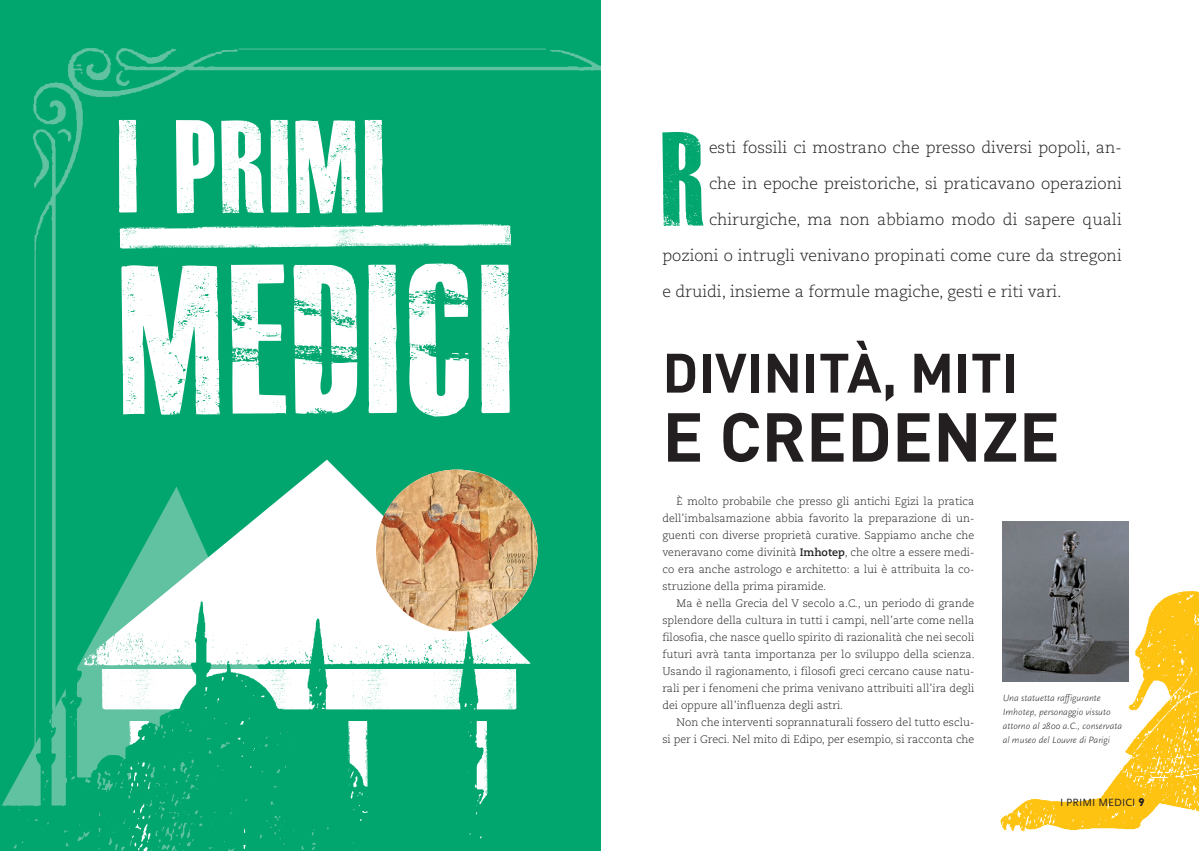
<style>
.page{position:relative;width:1199px;height:851px;background:#fff}
.page>*{position:absolute;margin:0;border:0;box-sizing:border-box;transform-origin:0 0}
.t1{font:208.9px "MASTERPLAN";color:#fff;scale:1.05 1}
.t2{font:132.1px "MASTERPLAN";color:#00a66e}
.t3{font:130.3px "MASTERPLAN";color:#fff;scale:1.05 1}
.t4{font:700 68px "DINOT";color:#231f20}
.t5{font:700 54.5px "DINOT";color:#231f20}
.t6{font:300 16px "Caecilia";color:#231f20}
.t7{font:11px "Scala Sans OT";letter-spacing:.01em;color:#231f20}
.t8{font:300 10.8px/17px "Caecilia";color:#231f20;text-align:justify}
.t9{font:italic 300 9.5px/14px "Scala Sans OT";color:#231f20}
.s1{font-weight:700}
.s2{font-family:"DINOT";font-weight:900}
</style>
<div class="page">
<img style="left:1000px;top:521px;width:198px;height:311px">
<div style="left:0;top:0;width:600px;height:850px;background:#00a66e"></div>
<img style="left:32px;top:48px;width:568px;height:516px">
<img style="left:78px;top:459px;width:454px;height:105px">
<img style="left:111px;top:221px;width:409px;height:31px">
<img style="left:1px;top:564px;width:536px;height:286px">
<img style="left:376px;top:469px;width:161px;height:162px;border-radius:81px">
<img style="left:1002px;top:521px;width:126px;height:160px">
<svg style="left:0;top:844px;width:5px;height:7px"></svg>
<h3 class="t3" style="left:118px;top:97px;width:260px">I PRIMI</h3>
<h1 class="t1" style="left:121px;top:228px;width:382px">MEDICI</h1>
<h2 class="t2" style="left:662px;top:108px;width:49px">R</h2>
<h3 class="t6" style="left:709px;top:138px;width:414px">esti fossili ci mostrano che presso diversi popoli, an-</h3>
<h3 class="t6" style="left:709px;top:174px;width:414px">che in epoche preistoriche, si praticavano operazioni</h3>
<h3 class="t6" style="left:709px;top:210px;width:414px">chirurgiche, ma non abbiamo modo di sapere quali</h3>
<h3 class="t6" style="left:662px;top:246px;width:461px">pozioni o intrugli venivano propinati come cure da stregoni</h3>
<h3 class="t6" style="left:662px;top:282px;width:401px">e druidi, insieme a formule magiche, gesti e riti vari.</h3>
<h3 class="t5" style="left:847px;top:336px;width:89px">à, MITI</h3>
<h3 class="t4" style="left:662px;top:391px;width:100px">E CREDENZE</h3>
<p class="t8" style="left:662px;top:492px;width:313px;text-indent:14px">È molto probabile che presso gli antichi Egizi la pratica dell’imbalsamazione abbia favorito la preparazione di un&shy;guenti con diverse proprietà curative. Sappiamo anche che veneravano come divinità <span class="s1">Imhotep</span>, che oltre a essere medi&shy;co era anche astrologo e architetto: a lui è attribuita la co&shy;struzione della prima piramide.</p>
<p class="t8" style="left:662px;top:594px;width:314px;text-indent:14px">Ma è nella Grecia del V secolo a.C., un periodo di grande splendore della cultura in tutti i campi, nell’arte come nella filosofia, che nasce quello spirito di razionalità che nei secoli futuri avrà tanta importanza per lo sviluppo della scienza.<br>Usando il ragionamento, i filosofi greci cercano cause natu&shy;rali per i fenomeni che prima venivano attribuiti all’ira degli dei oppure all’influenza degli astri.</p>
<p class="t8" style="left:662px;top:713px;width:313px;text-align:right">Non che interventi soprannaturali fossero del tutto esclu-<br>si per i Greci. Nel mito di Edipo, per esempio, si racconta che</p>
<h3 class="t5" style="left:662px;top:336px;width:27px">DIVINIT</h3>
<p class="t9" style="left:1002px;top:691px;width:121px">Una statuetta raffigurante<br>Imhotep, personaggio vissuto attorno al 2800 a.C., conservata al museo del Louvre di Parigi</p>
<p class="t7" style="left:1060px;top:796px;width:86px">I PRIMI MEDICI <span class="s2">9</span></p>
</div>
